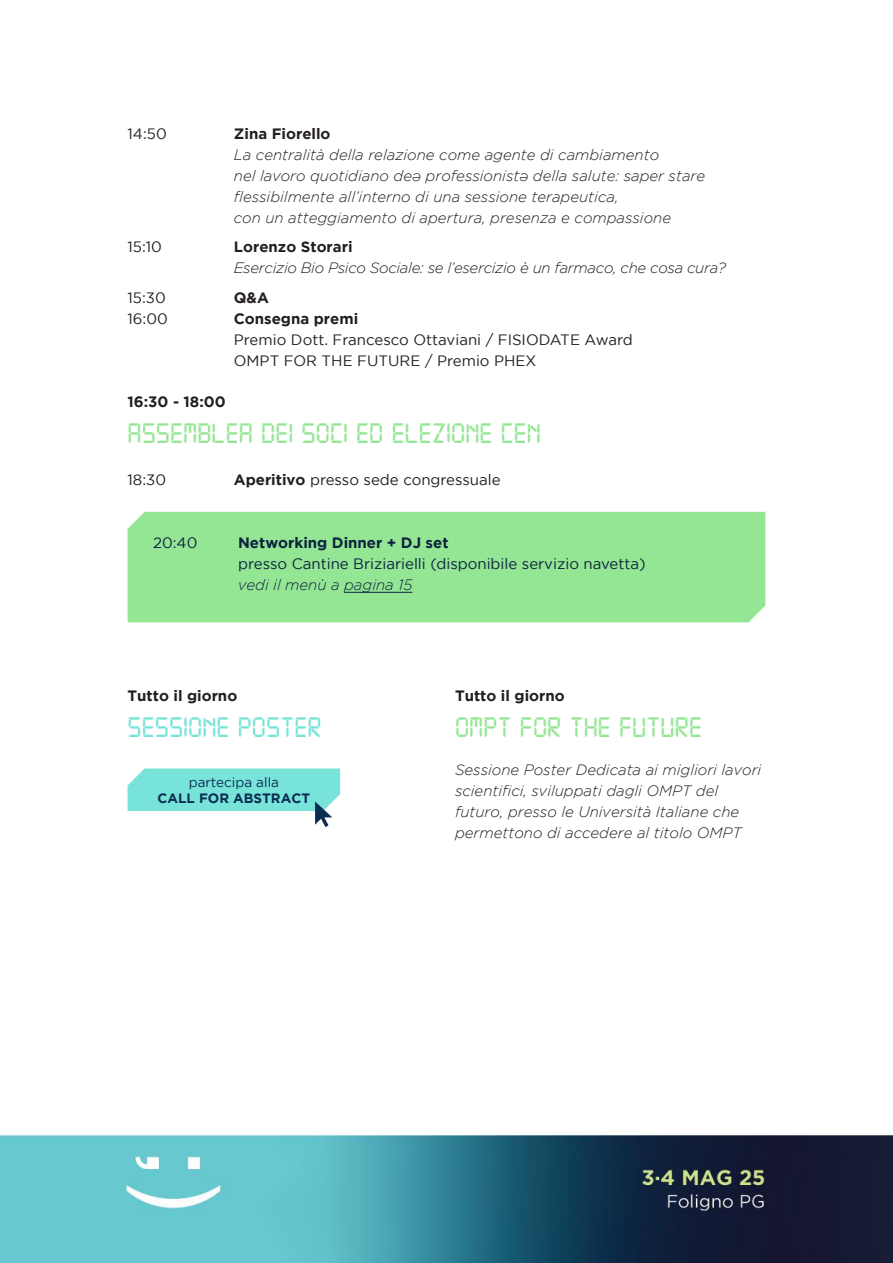
<style>
.page{position:relative;width:893px;height:1263px;background:#fff}
.page>*{position:absolute;margin:0;border:0;box-sizing:border-box;transform-origin:0 0}
.t1{font:30px "Digital 7";color:#94e694}
.t2{font:30px "Digital 7";color:#78e3d9}
.t3{font:italic 300 15px/21px "Gotham";color:#241f1f}
.t4{font:15px/21px "Gotham";color:#241f1f}
.t5{font:700 15px "Gotham";color:#241f1f}
.t6{font:italic 300 15px "Gotham";letter-spacing:-.02em;color:#241f1f}
.t7{font:15px "Gotham";color:#0c223e}
.t8{font:700 15px "Gotham";color:#0c223e}
.t9{font:italic 300 15px "Gotham";color:#0c223e}
.t10{font:700 13.5px "Gotham";color:#0a2c50}
.t11{font:13.5px "Gotham";color:#0a2c50}
.s1{font-family:"Montserrat"}
.s2{font-weight:700}
</style>
<div class="page">
<img style="left:0;top:1134px;width:893px;height:129px">
<div style="left:128px;top:512px;width:637px;height:110px;background:#94e694"></div>
<hr style="left:344px;top:592px;width:68px;height:1px;background:#0c223e">
<svg style="left:128px;top:768px;width:212px;height:59px"></svg>
<p class="t4" style="left:128px;top:122px;width:41px">14:50</p>
<p class="t5" style="left:234px;top:125px;width:98px">Zina Fiorello</p>
<p class="t3" style="left:234px;top:144px;width:473px">La centralità della relazione come agente di cambiamento<br>nel lavoro quotidiano de<span class="s1">ə</span> professionist<span class="s1">ə</span> della salute: saper stare flessibilmente all’interno di una sessione terapeutica,<br>con un atteggiamento di apertura, presenza e compassione</p>
<p class="t4" style="left:128px;top:236px;width:36px">15:10</p>
<p class="t5" style="left:234px;top:238px;width:120px">Lorenzo Storari</p>
<p class="t6" style="left:234px;top:260px;width:494px">Esercizio Bio Psico Sociale: se l’esercizio è un farmaco, che cosa cura?</p>
<p class="t4" style="left:128px;top:286px;width:40px">15:30</p>
<p class="t5" style="left:234px;top:289px;width:37px">Q&amp;A</p>
<p class="t4" style="left:128px;top:307px;width:42px">16:00</p>
<p class="t5" style="left:234px;top:310px;width:126px">Consegna premi</p>
<p class="t4" style="left:234px;top:328px;width:400px">Premio Dott. Francesco Ottaviani / FISIODATE Award<br>OMPT FOR THE FUTURE / Premio PHEX</p>
<p class="t5" style="left:128px;top:393px;width:100px">16:30 - 18:00</p>
<h1 class="t1" style="left:128px;top:420px;width:415px">ASSEMBLEA DEI SOCI ED ELEZIONE CEN</h1>
<p class="t4" style="left:128px;top:469px;width:40px">18:30</p>
<p class="t4" style="left:234px;top:469px;width:268px"><span class="s2">Aperitivo</span> presso sede congressuale</p>
<p class="t7" style="left:153px;top:535px;width:46px">20:40</p>
<p class="t8" style="left:238px;top:534px;width:212px">Networking Dinner + DJ set</p>
<p class="t7" style="left:238px;top:556px;width:409px">presso Cantine Briziarielli (disponibile servizio navetta)</p>
<p class="t9" style="left:238px;top:577px;width:176px">vedi il menù a pagina 15</p>
<p class="t5" style="left:128px;top:687px;width:111px">Tutto il giorno</p>
<h1 class="t2" style="left:128px;top:714px;width:196px">SESSIONE POSTER</h1>
<p class="t11" style="left:189px;top:774px;width:92px">partecipa alla</p>
<p class="t10" style="left:158px;top:790px;width:154px">CALL FOR ABSTRACT</p>
<p class="t5" style="left:455px;top:687px;width:111px">Tutto il giorno</p>
<h1 class="t1" style="left:455px;top:714px;width:249px">OMPT FOR THE FUTURE</h1>
<p class="t3" style="left:455px;top:759px;width:308px">Sessione Poster Dedicata ai migliori lavori scientifici, sviluppati dagli OMPT del futuro, presso le Università Italiane che permettono di accedere al titolo OMPT</p>
</div>
